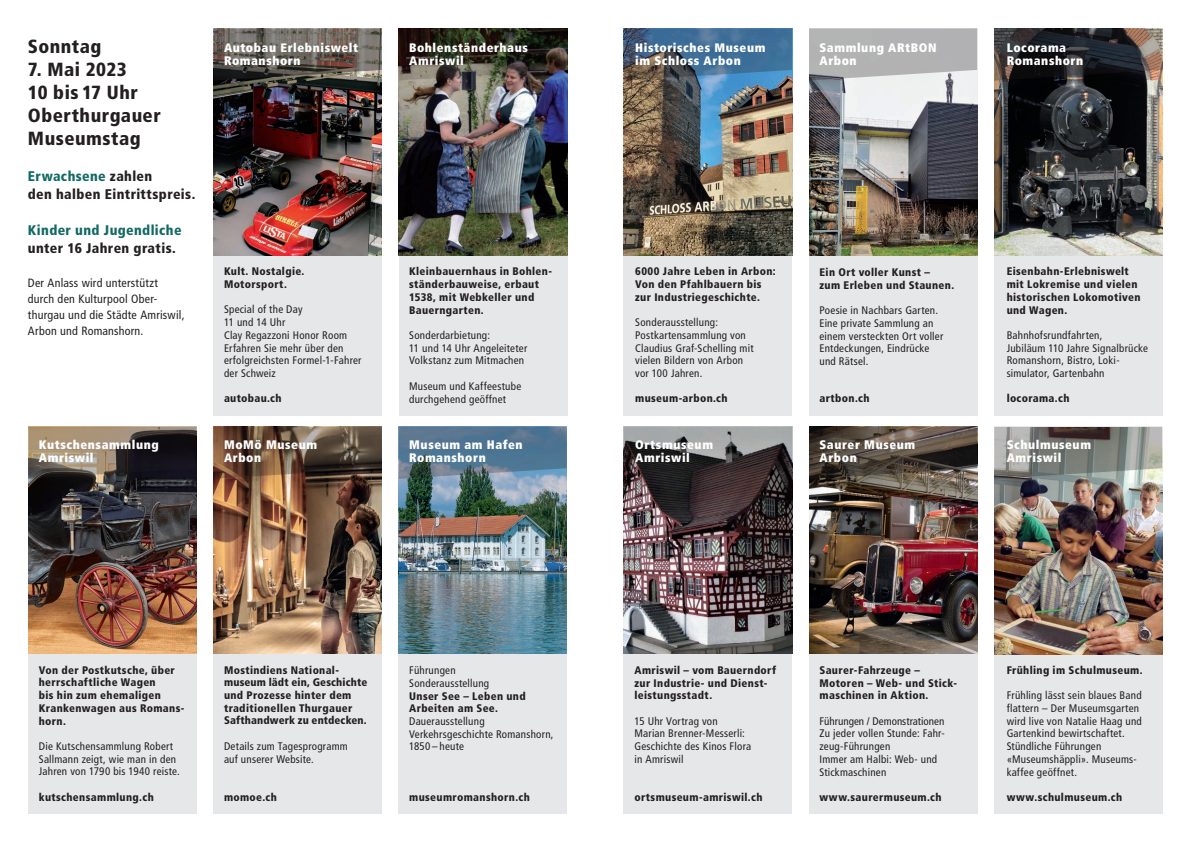
<style>
.page{position:relative;width:1191px;height:842px;background:#fff}
.page>*{position:absolute;margin:0;border:0;box-sizing:border-box;transform-origin:0 0}
.t1{font:900 condensed 19px/23px "Frutiger LT Pro";letter-spacing:.025em;color:#231f20}
.t2{font:900 condensed 14px/18px "Frutiger LT Pro";letter-spacing:.025em;color:#231f20}
.t3{font:900 condensed 14px "Frutiger LT Pro";letter-spacing:.025em;color:#116963}
.t4{font:900 condensed 12.4px/13.4px "Frutiger LT Pro";letter-spacing:.045em;color:#fff}
.t5{font:condensed 12px/16px "Frutiger LT Pro";letter-spacing:.02em;color:#231f20}
.t6{font:condensed 11px/12.7px "Frutiger LT Pro";letter-spacing:.02em;color:#231f20}
.t7{font:900 condensed 11px/12.7px "Frutiger LT Pro";letter-spacing:.03em;color:#231f20}
.s1{color:#116963}
</style>
<div class="page">
<div style="left:214px;top:177px;width:168px;height:238px;background:#e6e7e9"></div>
<div style="left:213px;top:576px;width:169px;height:238px;background:#e6e7e9"></div>
<div style="left:28px;top:576px;width:168px;height:238px;background:#e6e7e9"></div>
<div style="left:399px;top:576px;width:168px;height:238px;background:#e6e7e9"></div>
<div style="left:399px;top:177px;width:168px;height:238px;background:#e6e7e9"></div>
<img style="left:399px;top:479px;width:168px;height:174px">
<img style="left:28px;top:479px;width:168px;height:174px">
<img style="left:213px;top:479px;width:169px;height:174px">
<img style="left:214px;top:81px;width:168px;height:174px">
<svg style="left:214px;top:28px;width:168px;height:53px;background:#655f58"></svg>
<img style="left:399px;top:81px;width:168px;height:174px">
<img style="left:399px;top:28px;width:168px;height:53px">
<svg style="left:28px;top:427px;width:168px;height:52px;background:#60564c"></svg>
<svg style="left:213px;top:427px;width:169px;height:52px;background:#614b3a"></svg>
<svg style="left:399px;top:427px;width:168px;height:52px;background:#567790"></svg>
<div style="left:624px;top:576px;width:168px;height:238px;background:#e6e7e9"></div>
<div style="left:809px;top:576px;width:168px;height:238px;background:#e6e7e9"></div>
<div style="left:994px;top:576px;width:168px;height:238px;background:#e6e7e9"></div>
<div style="left:624px;top:177px;width:168px;height:238px;background:#e6e7e9"></div>
<div style="left:809px;top:177px;width:168px;height:238px;background:#e6e7e9"></div>
<div style="left:994px;top:177px;width:168px;height:238px;background:#e6e7e9"></div>
<img style="left:624px;top:479px;width:168px;height:174px">
<img style="left:809px;top:479px;width:168px;height:174px">
<img style="left:994px;top:479px;width:168px;height:175px">
<img style="left:994px;top:81px;width:168px;height:174px">
<img style="left:624px;top:81px;width:168px;height:174px">
<img style="left:809px;top:81px;width:168px;height:174px">
<svg style="left:624px;top:28px;width:168px;height:53px;background:#466a89"></svg>
<svg style="left:624px;top:427px;width:168px;height:52px;background:#5e5c5c"></svg>
<svg style="left:809px;top:427px;width:168px;height:52px;background:#52483e"></svg>
<svg style="left:994px;top:427px;width:168px;height:52px;background:#888a85"></svg>
<svg style="left:994px;top:28px;width:168px;height:53px;background:#343132"></svg>
<svg style="left:809px;top:28px;width:168px;height:53px;background:#b6b6b7"></svg>
<h1 class="t1" style="left:28px;top:35px;width:75px">Sonntag</h1>
<h1 class="t1" style="left:28px;top:58px;width:134px">7. Mai 2023<br>10 bis 17 Uhr<br>Oberthurgauer<br>Museumstag</h1>
<p class="t2" style="left:28px;top:167px;width:169px"><span class="s1">Erwachsene</span> zahlen<br>den halben Eintrittspreis.</p>
<p class="t3" style="left:28px;top:222px;width:155px">Kinder und Jugendliche</p>
<p class="t2" style="left:28px;top:239px;width:149px">unter 16 Jahren gratis.</p>
<p class="t5" style="left:28px;top:275px;width:158px">Der Anlass wird unterstützt durch den Kulturpool Ober&shy;thurgau und die Städte Amriswil,<br>Arbon und Romanshorn.</p>
<p class="t7" style="left:224px;top:265px;width:82px">Kult. Nostalgie.<br>Motorsport.</p>
<p class="t4" style="left:224px;top:41px;width:135px">Autobau Erlebniswelt<br>Romanshorn</p>
<p class="t6" style="left:224px;top:303px;width:139px">Special of the Day<br>11 und 14 Uhr<br>Clay Regazzoni Honor Room<br>Erfahren Sie mehr über den erfolgreichsten Formel-1-Fahrer der Schweiz</p>
<p class="t7" style="left:224px;top:392px;width:59px">autobau.ch</p>
<p class="t4" style="left:409px;top:41px;width:120px">Bohlenständerhaus<br>Amriswil</p>
<p class="t7" style="left:409px;top:265px;width:144px">Kleinbauernhaus in Bohlen&shy;ständerbauweise, erbaut<br>1538, mit Webkeller und<br>Bauerngarten.</p>
<p class="t6" style="left:409px;top:329px;width:120px">Sonderdarbietung:<br>11 und 14 Uhr Angeleiteter<br>Volkstanz zum Mitmachen</p>
<p class="t6" style="left:409px;top:380px;width:113px">Museum und Kaffeestube durchgehend geöffnet</p>
<p class="t4" style="left:39px;top:438px;width:121px">Kutschensammlung<br>Amriswil</p>
<p class="t4" style="left:409px;top:438px;width:115px">Museum am Hafen<br>Romanshorn</p>
<p class="t4" style="left:224px;top:438px;width:95px">MoMö Museum<br>Arbon</p>
<p class="t7" style="left:39px;top:663px;width:147px">Von der Postkutsche, über herrschaftliche Wagen<br>bis hin zum ehemaligen<br>Krankenwagen aus Romans&shy;horn.</p>
<p class="t6" style="left:39px;top:740px;width:143px">Die Kutschensammlung Robert<br>Sallmann zeigt, wie man in den<br>Jahren von 1790 bis 1940 reiste.</p>
<p class="t7" style="left:39px;top:790px;width:116px">kutschensammlung.ch</p>
<p class="t7" style="left:224px;top:663px;width:145px">Mostindiens National&shy;museum lädt ein, Geschichte und Prozesse hinter dem traditionellen Thurgauer<br>Safthandwerk zu entdecken.</p>
<p class="t6" style="left:224px;top:740px;width:125px">Details zum Tagesprogramm auf unserer Website.</p>
<p class="t7" style="left:224px;top:790px;width:54px">momoe.ch</p>
<p class="t6" style="left:409px;top:664px;width:81px">Führungen<br>Sonderausstellung</p>
<p class="t7" style="left:409px;top:689px;width:118px">Unser See – Leben und<br>Arbeiten am See.</p>
<p class="t6" style="left:409px;top:715px;width:146px">Dauerausstellung<br>Verkehrsgeschichte Romanshorn,<br>1850 – heute</p>
<p class="t7" style="left:409px;top:791px;width:122px">museumromanshorn.ch</p>
<p class="t4" style="left:635px;top:41px;width:132px">Historisches Museum im Schloss Arbon</p>
<p class="t4" style="left:819px;top:41px;width:119px">Sammlung ARtBON<br>Arbon</p>
<p class="t4" style="left:1006px;top:41px;width:78px">Locorama<br>Romanshorn</p>
<p class="t7" style="left:635px;top:265px;width:142px">6000 Jahre Leben in Arbon:<br>Von den Pfahlbauern bis zur Industriegeschichte.</p>
<p class="t6" style="left:635px;top:316px;width:120px">Sonderausstellung:<br>Postkartensammlung von<br>Claudius Graf-Schelling mit vielen Bildern von Arbon vor 100 Jahren.</p>
<p class="t7" style="left:635px;top:392px;width:94px">museum-arbon.ch</p>
<p class="t4" style="left:635px;top:438px;width:79px">Ortsmuseum<br>Amriswil</p>
<p class="t7" style="left:819px;top:266px;width:136px">Ein Ort voller Kunst –<br>zum Erleben und Staunen.</p>
<p class="t6" style="left:819px;top:304px;width:125px">Poesie in Nachbars Garten.<br>Eine private Sammlung an einem versteckten Ort voller<br>Entdeckungen, Eindrücke und Rätsel.</p>
<p class="t7" style="left:819px;top:392px;width:52px">artbon.ch</p>
<p class="t4" style="left:819px;top:438px;width:97px">Saurer Museum<br>Arbon</p>
<p class="t7" style="left:1006px;top:265px;width:135px">Eisenbahn-Erlebniswelt mit Lokremise und vielen historischen Lokomotiven und Wagen.</p>
<p class="t6" style="left:1006px;top:329px;width:143px">Bahnhofsrundfahrten,<br>Jubiläum 110 Jahre Signalbrücke<br>Romanshorn, Bistro, Loki&shy;simulator, Gartenbahn</p>
<p class="t7" style="left:1006px;top:392px;width:64px">locorama.ch</p>
<p class="t4" style="left:1006px;top:438px;width:86px">Schulmuseum<br>Amriswil</p>
<p class="t7" style="left:634px;top:664px;width:143px">Amriswil – vom Bauerndorf zur Industrie- und Dienst&shy;leistungsstadt.</p>
<p class="t6" style="left:634px;top:715px;width:118px">15 Uhr Vortrag von<br>Marian Brenner-Messerli:<br>Geschichte des Kinos Flora in Amriswil</p>
<p class="t7" style="left:634px;top:791px;width:129px">ortsmuseum-amriswil.ch</p>
<p class="t7" style="left:819px;top:664px;width:139px">Saurer-Fahrzeuge –<br>Motoren – Web- und Stick&shy;maschinen in Aktion.</p>
<p class="t6" style="left:819px;top:715px;width:127px">Führungen / Demonstrationen<br>Zu jeder vollen Stunde: Fahr&shy;zeug-Führungen<br>Immer am Halbi: Web- und<br>Stickmaschinen</p>
<p class="t7" style="left:819px;top:791px;width:124px">www.saurermuseum.ch</p>
<p class="t7" style="left:1006px;top:664px;width:137px">Frühling im Schulmuseum.</p>
<p class="t6" style="left:1006px;top:689px;width:137px">Frühling lässt sein blaues Band flattern – Der Museumsgarten wird live von Natalie Haag und<br>Gartenkind bewirtschaftet.<br>Stündliche Führungen «Museumshäppli». Museums&shy;kaffee geöffnet.</p>
<p class="t7" style="left:1006px;top:791px;width:117px">www.schulmuseum.ch</p>
</div>
